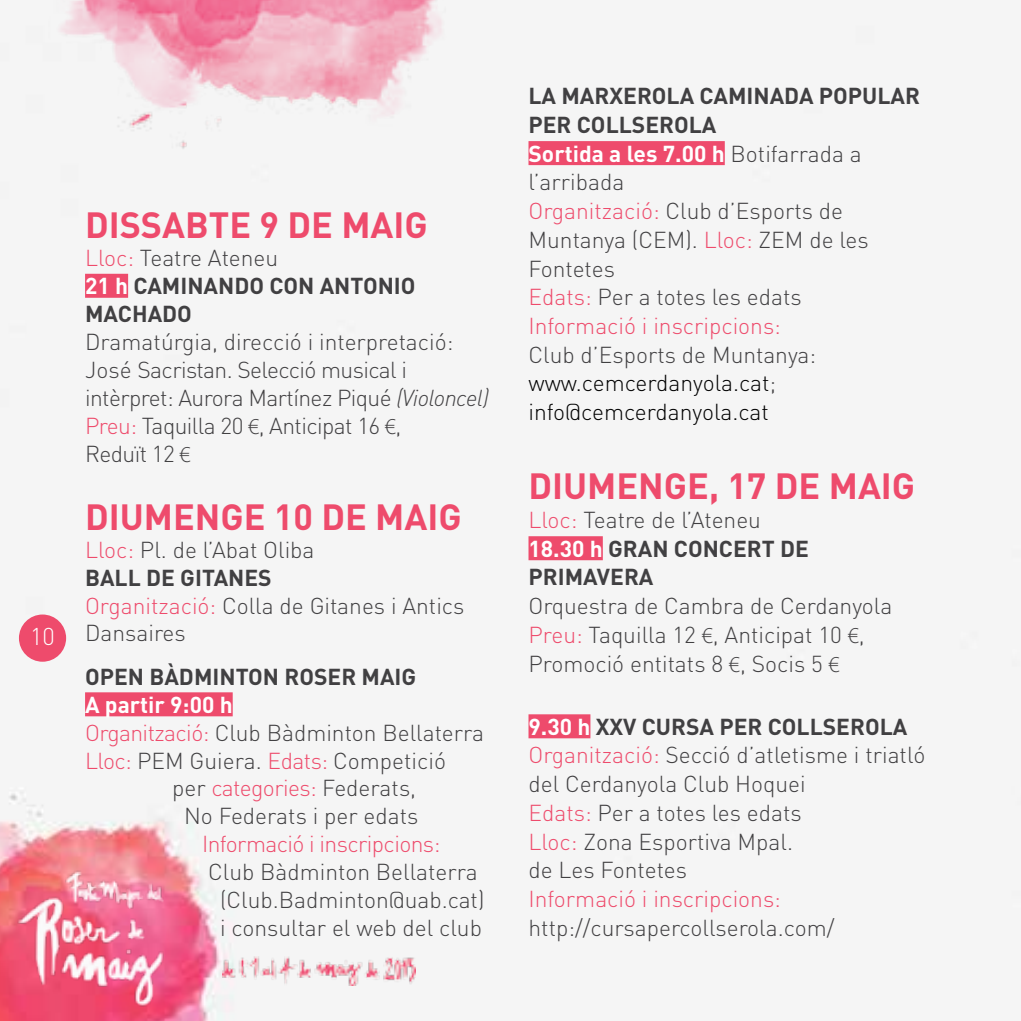
<style>
.page{position:relative;width:1021px;height:1021px;background:#fff}
.page>*{position:absolute;margin:0;border:0;box-sizing:border-box;transform-origin:0 0}
.t1{font:700 36px "DIN";color:#ee4b6c}
.t2{font:300 24px "DIN";color:#fff}
.t3{font:300 22.8px/28.8px "DIN";color:#414042}
.t4{font:300 22.8px/27.9px "DIN";letter-spacing:-.025em;color:#414042}
.t5{font:700 22.8px/27.9px "DIN";color:#414042}
.t6{font:300 22.8px/28.8px "DIN";color:#000}
.t7{font:300 22.8px "DIN";letter-spacing:-.025em;color:#ee4b6c}
.t8{font:300 22.8px "DIN";color:#ee4b6c}
.t9{font:700 22.8px "DIN";color:#fff}
.s1{font-weight:300;color:#ee4b6c}
.s2{font-weight:300}
.s3{color:#fff}
.s4{font-family:"DIN Light Italic Alt";font-weight:400}
.s5{color:#ee4b6c}
.s6{font-family:"Myriad Pro"}
.s7{font-weight:700}
.s8{font-weight:700;color:#fff}
.s9{color:#414042}
</style>
<div class="page">
<div style="left:0;top:25px;width:1020px;height:995px;background:#f5f5f5"></div>
<img style="left:0;top:830px;width:208px;height:190px">
<div style="left:19px;top:614px;width:47px;height:47px;background:#ee4b6c;border-radius:50%"></div>
<img style="left:223px;top:956px;width:193px;height:29px">
<div style="left:85px;top:274px;width:43px;height:24px;background:#ee4b6c"></div>
<div style="left:85px;top:692px;width:148px;height:24px;background:#ee4b6c"></div>
<div style="left:528px;top:141px;width:196px;height:24px;background:#ee4b6c"></div>
<div style="left:528px;top:536px;width:75px;height:24px;background:#ee4b6c"></div>
<div style="left:528px;top:714px;width:62px;height:24px;background:#ee4b6c"></div>
<img style="left:0;top:0;width:492px;height:165px">
<p class="t2" style="left:30px;top:622px;width:26px">10</p>
<h1 class="t1" style="left:85px;top:202px;width:344px">DISSABTE 9 DE MAIG</h1>
<p class="t5" style="left:85px;top:243px;width:332px"><span class="s1">Lloc:</span> <span class="s2">Teatre Ateneu<br></span><span class="s3">21 h</span> CAMINANDO CON ANTONIO<br>MACHADO</p>
<p class="t4" style="left:85px;top:327px;width:405px">Dramatúrgia, direcció i interpretació:<br>José Sacristan. Selecció musical i intèrpret: Aurora Martínez Piqué <span class="s4">(Violoncel)<br></span><span class="s5">Preu:</span> Taquilla 20 <span class="s6">€</span>, Anticipat 16 <span class="s6">€</span>,<br>Reduït 12 <span class="s6">€</span></p>
<h1 class="t1" style="left:85px;top:493px;width:378px">DIUMENGE 10 DE MAIG</h1>
<p class="t3" style="left:85px;top:535px;width:381px;line-height:27.9px"><span class="s5">Lloc:</span> Pl. de l’Abat Oliba<br><span class="s7">BALL DE GITANES<br></span><span class="s5">Organització:</span> Colla de Gitanes i Antics<br>Dansaires</p>
<p class="t5" style="left:85px;top:661px;width:333px">OPEN BÀDMINTON ROSER MAIG</p>
<p class="t9" style="left:85px;top:689px;width:149px">A partir 9:00 h</p>
<p class="t3" style="left:85px;top:717px;width:400px"><span class="s5">Organització:</span> Club Bàdminton Bellaterra</p>
<p class="t3" style="left:85px;top:745px;width:362px"><span class="s5">Lloc:</span> PEM Guiera. <span class="s5">Edats:</span> Competició</p>
<p class="t4" style="left:172px;top:774px;width:245px">per <span class="s5">categories:</span> Federats,</p>
<p class="t3" style="left:184px;top:801px;width:236px">No Federats i per edats</p>
<p class="t7" style="left:202px;top:830px;width:240px">Informació i inscripcions:</p>
<p class="t3" style="left:208px;top:857px;width:278px;line-height:27.9px;text-align:center">Club Bàdminton Bellaterra (Club.Badminton@uab.cat)<br>i consultar el web del club</p>
<p class="t3" style="left:528px;top:81px;width:393px"><span class="s7">LA MARXEROLA CAMINADA POPULAR<br>PER COLLSEROLA<br></span><span class="s8">Sortida a les 7.00 h</span> Botifarrada a l’arribada<br><span class="s5">Organització:</span> Club d’Esports de<br>Muntanya (CEM). <span class="s5">Lloc:</span> ZEM de les<br>Fontetes<br><span class="s5">Edats:</span> Per a totes les edats<br><span class="s5">Informació i inscripcions:</span></p>
<p class="t6" style="left:528px;top:340px;width:289px"><span class="s9">Club d’Esports de Muntanya: </span>www.cemcerdanyola.cat<span class="s9">; </span>info@cemcerdanyola.cat</p>
<h1 class="t1" style="left:528px;top:462px;width:388px">DIUMENGE, 17 DE MAIG</h1>
<p class="t5" style="left:528px;top:504px;width:282px;line-height:28.8px"><span class="s1">Lloc:</span> <span class="s2">Teatre de l’Ateneu<br></span><span class="s3">18.30 h</span> GRAN CONCERT DE<br>PRIMAVERA</p>
<p class="t3" style="left:528px;top:591px;width:365px">Orquestra de Cambra de Cerdanyola<br><span class="s5">Preu:</span> Taquilla 12 <span class="s6">€</span>, Anticipat 10 <span class="s6">€</span>,<br>Promoció entitats 8 <span class="s6">€</span>, Socis 5 <span class="s6">€</span></p>
<p class="t3" style="left:528px;top:712px;width:398px"><span class="s8">9.30 h</span> <span class="s7">XXV CURSA PER COLLSEROLA<br></span><span class="s5">Organització:</span> Secció d’atletisme i triatló del Cerdanyola Club Hoquei<br><span class="s5">Edats:</span> Per a totes les edats<br><span class="s5">Lloc:</span> Zona Esportiva Mpal.<br>de Les Fontetes</p>
<p class="t8" style="left:528px;top:884px;width:254px">Informació i inscripcions:</p>
<p class="t3" style="left:528px;top:913px;width:307px">http://cursapercollserola.com/</p>
</div>
